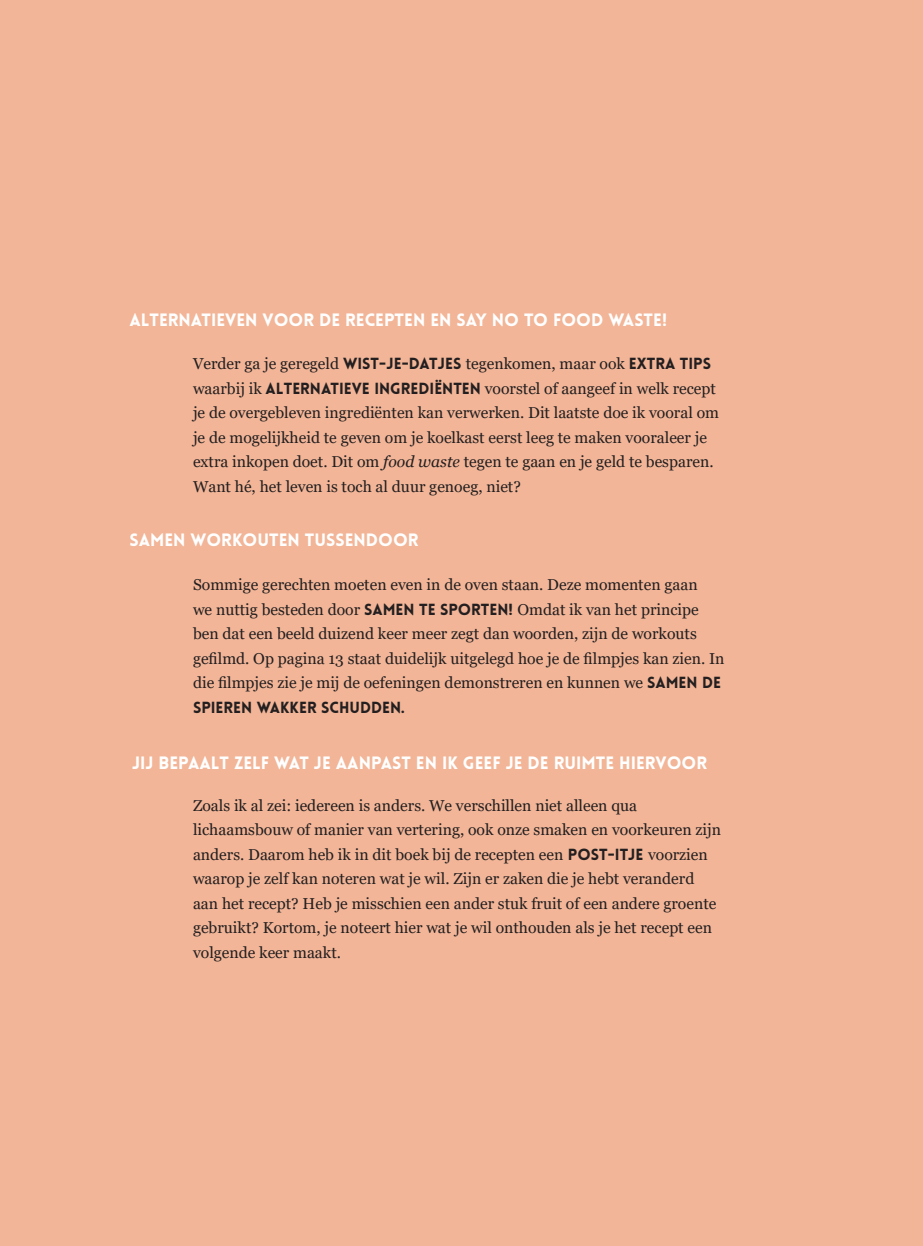
<style>
.page{position:relative;width:923px;height:1246px;background:#fff}
.page>*{position:absolute;margin:0;border:0;box-sizing:border-box;transform-origin:0 0}
.t1{font:900 17.5px "Lovelo";color:#fff}
.t2{font:15.75px/24.5px "Georgia";color:#231f20}
.t3{font:900 15.75px "Lovelo";color:#231f20}
.s1{font-family:"Lovelo";font-weight:900}
.s2{font-style:italic}
</style>
<div class="page">
<div style="left:0;top:0;width:923px;height:1245px;background:#f2b597"></div>
<p class="t1" style="left:129px;top:309px;width:539px">ALTERNATIEVEN VOOR DE RECEPTEN EN SAY NO TO FOOD WASTE!</p>
<p class="t2" style="left:193px;top:352px;width:527px">Verder ga je geregeld <span class="s1">WIST-JE-DATJES</span> tegenkomen, maar ook <span class="s1">EXTRA TIPS </span>waarbij ik <span class="s1">ALTERNATIEVE INGREDIËNTEN</span> voorstel of aangeef in welk recept je de overgebleven ingrediënten kan verwerken. Dit laatste doe ik vooral om je de mogelijkheid te geven om je koelkast eerst leeg te maken vooraleer je extra inkopen doet. Dit om <span class="s2">food waste</span> tegen te gaan en je geld te besparen.<br>Want hé, het leven is toch al duur genoeg, niet?</p>
<p class="t1" style="left:129px;top:528px;width:291px">SAMEN WORKOUTEN TUSSENDOOR</p>
<p class="t2" style="left:193px;top:572px;width:533px">Sommige gerechten moeten even in de oven staan. Deze momenten gaan<br>we nuttig besteden door <span class="s1">SAMEN TE SPORTEN!</span> Omdat ik van het principe ben dat een beeld duizend keer meer zegt dan woorden, zijn de workouts gefilmd. Op pagina 13 staat duidelijk uitgelegd hoe je de filmpjes kan zien. In die filmpjes zie je mij de oefeningen demonstreren en kunnen we <span class="s1">SAMEN DE</span></p>
<p class="t3" style="left:193px;top:697px;width:214px">SPIEREN WAKKER SCHUDDEN.</p>
<p class="t1" style="left:132px;top:752px;width:576px">JIJ BEPAALT ZELF WAT JE AANPAST EN IK GEEF JE DE RUIMTE HIERVOOR</p>
<p class="t2" style="left:193px;top:793px;width:529px">Zoals ik al zei: iedereen is anders. We verschillen niet alleen qua lichaamsbouw of manier van vertering, ook onze smaken en voorkeuren zijn anders. Daarom heb ik in dit boek bij de recepten een <span class="s1">POST-ITJE</span> voorzien waarop je zelf kan noteren wat je wil. Zijn er zaken die je hebt veranderd aan het recept? Heb je misschien een ander stuk fruit of een andere groente gebruikt? Kortom, je noteert hier wat je wil onthouden als je het recept een volgende keer maakt.</p>
</div>
